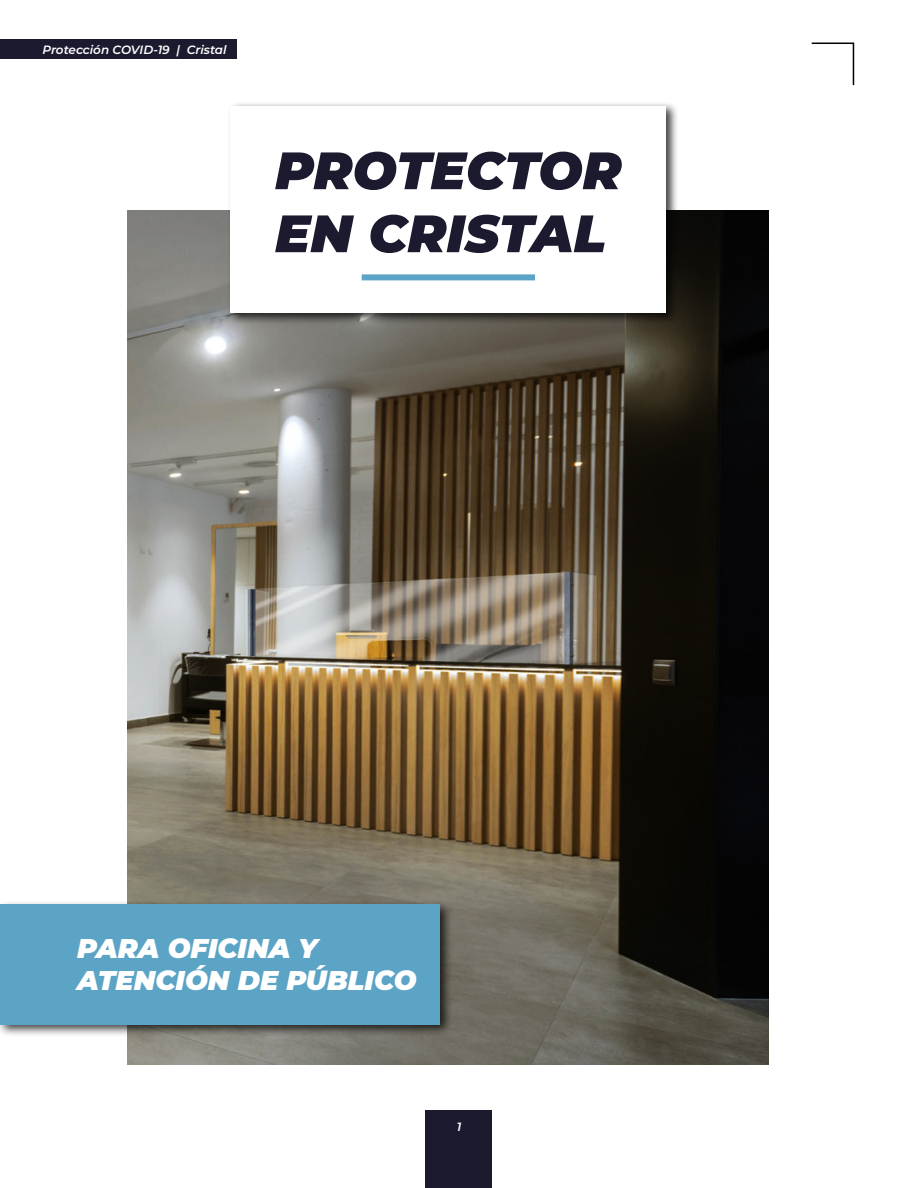
<style>
.page{position:relative;width:918px;height:1188px;background:#fff}
.page>*{position:absolute;margin:0;border:0;box-sizing:border-box;transform-origin:0 0}
.t1{font:italic 900 52.5px/63px "Montserrat";color:#1b1a2e}
.t2{font:italic 900 27px/32.4px "Montserrat";color:#fff}
.t3{font:italic 600 12px "Montserrat";color:#fff}
</style>
<div class="page">
<img style="left:128px;top:210px;width:641px;height:854px">
<div style="left:426px;top:1110px;width:66px;height:78px;background:#1b1a2e"></div>
<div style="left:227px;top:102px;width:451px;height:223px;background:#000;opacity:.75"></div>
<div style="left:231px;top:106px;width:435px;height:206px;background:#fff"></div>
<div style="left:362px;top:274px;width:173px;height:6px;background:#5ba4c6"></div>
<div style="left:0;top:39px;width:237px;height:20px;background:#1b1a2e"></div>
<svg style="left:811px;top:42px;width:44px;height:43px"></svg>
<div style="left:0;top:900px;width:453px;height:138px;background:#000;opacity:.75"></div>
<div style="left:0;top:904px;width:440px;height:120px;background:#5ba4c6"></div>
<p class="t3" style="left:43px;top:41px;width:186px">Protección COVID-19 | Cristal</p>
<h1 class="t1" style="left:275px;top:136px;width:348px">PROTECTOR<br>EN CRISTAL</h1>
<p class="t2" style="left:77px;top:930px;width:341px">PARA OFICINA Y<br>ATENCIÓN DE PÚBLICO</p>
<p class="t3" style="left:457px;top:1118px;width:6px">1</p>
</div>
